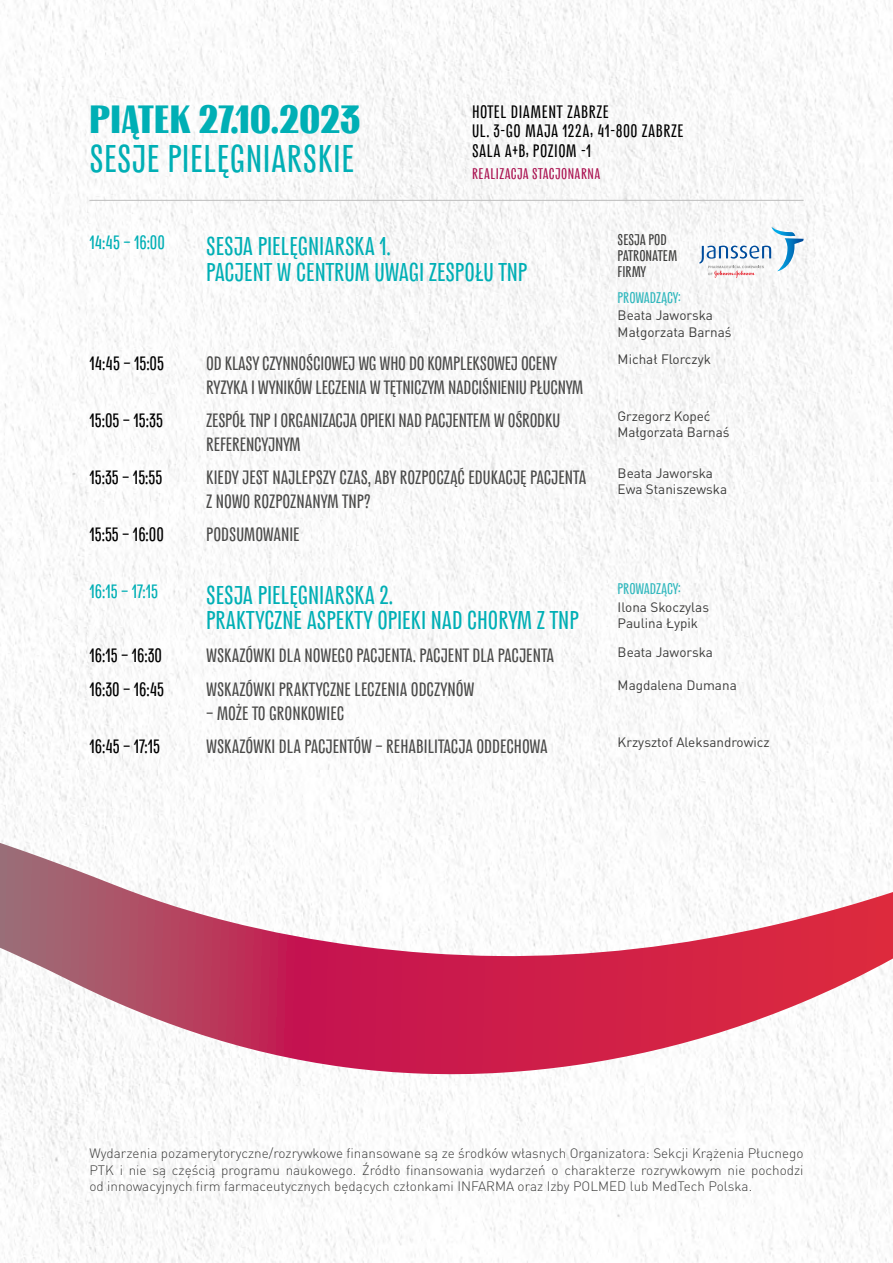
<style>
.page{position:relative;width:893px;height:1263px;background:#fff}
.page>*{position:absolute;margin:0;border:0;box-sizing:border-box;transform-origin:0 0}
.t1{font:45px "Huta";letter-spacing:.01em;color:#00afb5}
.t2{font:700 45px "Huta";letter-spacing:.01em;color:#00afb5}
.t3{font:30px/25.5px "Huta";color:#00afb5}
.t4{font:22.5px/24px "Huta";letter-spacing:-.01em;color:#4a4a49}
.t5{font:22.5px "Huta";color:#000}
.t6{font:22.5px "Huta";color:#00afb5}
.t7{font:21px/19.5px "Huta";letter-spacing:.025em;color:#000}
.t8{font:18px/15.8px "Huta";color:#3c3c3b}
.t9{font:18px "Huta";letter-spacing:-.01em;color:#2fb7bd}
.t10{font:300 18px "Huta";letter-spacing:.025em;color:#a90d4d}
.t11{font:300 13.5px/16.2px "DIN Pro";color:#3c3c3b;text-align:justify}
.t12{font:13.5px/16.2px "DIN Pro";color:#3c3c3b}
</style>
<div class="page">
<img style="left:0;top:0;width:893px;height:1263px">
<hr style="left:89px;top:200px;width:714px;height:1px;background:#bcbcbc">
<svg style="left:699px;top:227px;width:104px;height:51px"></svg>
<svg style="left:0;top:843px;width:893px;height:231px"></svg>
<h1 class="t2" style="left:89px;top:97px;width:272px">PIĄTEK 27.10.2023</h1>
<h1 class="t1" style="left:89px;top:138px;width:267px">SESJE PIELĘGNIARSKIE</h1>
<p class="t7" style="left:472px;top:102px;width:213px">HOTEL DIAMENT ZABRZE<br>UL. 3-GO MAJA 122A, 41-800 ZABRZE<br>SALA A+B, POZIOM -1</p>
<p class="t10" style="left:472px;top:165px;width:130px">REALIZACJA STACJONARNA</p>
<p class="t6" style="left:89px;top:232px;width:77px">14:45 – 16:00</p>
<h2 class="t3" style="left:206px;top:234px;width:323px">SESJA PIELĘGNIARSKA 1.<br>PACJENT W CENTRUM UWAGI ZESPOŁU TNP</h2>
<p class="t8" style="left:618px;top:232px;width:61px">SESJA POD<br>PATRONATEM<br>FIRMY</p>
<p class="t9" style="left:618px;top:289px;width:65px">PROWADZĄCY:</p>
<p class="t12" style="left:618px;top:307px;width:115px">Beata Jaworska<br>Małgorzata Barnaś</p>
<p class="t5" style="left:89px;top:353px;width:76px">14:45 – 15:05</p>
<p class="t4" style="left:206px;top:351px;width:379px">OD KLASY CZYNNOŚCIOWEJ WG WHO DO KOMPLEKSOWEJ OCENY<br>RYZYKA I WYNIKÓW LECZENIA W TĘTNICZYM NADCIŚNIENIU PŁUCNYM</p>
<p class="t12" style="left:618px;top:350px;width:95px">Michał Florczyk</p>
<p class="t5" style="left:89px;top:410px;width:75px">15:05 – 15:35</p>
<p class="t4" style="left:206px;top:408px;width:355px">ZESPÓŁ TNP I ORGANIZACJA OPIEKI NAD PACJENTEM W OŚRODKU<br>REFERENCYJNYM</p>
<p class="t12" style="left:618px;top:407px;width:113px">Grzegorz Kopeć<br>Małgorzata Barnaś</p>
<p class="t5" style="left:89px;top:467px;width:74px">15:35 – 15:55</p>
<p class="t4" style="left:206px;top:465px;width:382px">KIEDY JEST NAJLEPSZY CZAS, ABY ROZPOCZĄĆ EDUKACJĘ PACJENTA<br>Z NOWO ROZPOZNANYM TNP?</p>
<p class="t12" style="left:618px;top:464px;width:111px">Beata Jaworska<br>Ewa Staniszewska</p>
<p class="t5" style="left:89px;top:524px;width:76px">15:55 – 16:00</p>
<p class="t4" style="left:206px;top:522px;width:95px">PODSUMOWANIE</p>
<p class="t6" style="left:89px;top:581px;width:70px">16:15 – 17:15</p>
<h2 class="t3" style="left:206px;top:582px;width:374px">SESJA PIELĘGNIARSKA 2.<br>PRAKTYCZNE ASPEKTY OPIEKI NAD CHORYM Z TNP</h2>
<p class="t9" style="left:618px;top:580px;width:65px">PROWADZĄCY:</p>
<p class="t12" style="left:618px;top:598px;width:93px">Ilona Skoczylas<br>Paulina Łypik</p>
<p class="t5" style="left:89px;top:645px;width:74px">16:15 – 16:30</p>
<p class="t4" style="left:206px;top:644px;width:350px">WSKAZÓWKI DLA NOWEGO PACJENTA. PACJENT DLA PACJENTA</p>
<p class="t12" style="left:618px;top:643px;width:97px">Beata Jaworska</p>
<p class="t5" style="left:89px;top:678px;width:76px">16:30 – 16:45</p>
<p class="t4" style="left:206px;top:677px;width:270px">WSKAZÓWKI PRAKTYCZNE LECZENIA ODCZYNÓW</p>
<p class="t4" style="left:206px;top:701px;width:140px">– MOŻE TO GRONKOWIEC</p>
<p class="t12" style="left:618px;top:676px;width:121px">Magdalena Dumana</p>
<p class="t5" style="left:89px;top:735px;width:72px">16:45 – 17:15</p>
<p class="t4" style="left:206px;top:734px;width:343px">WSKAZÓWKI DLA PACJENTÓW – REHABILITACJA ODDECHOWA</p>
<p class="t12" style="left:618px;top:733px;width:154px">Krzysztof Aleksandrowicz</p>
<p class="t11" style="left:89px;top:1145px;width:716px">Wydarzenia pozamerytoryczne/rozrywkowe finansowane są ze środków własnych Organizatora: Sekcji Krążenia Płucnego PTK i nie są częścią programu naukowego. Źródło finansowania wydarzeń o charakterze rozrywkowym nie pochodzi od innowacyjnych firm farmaceutycznych będących członkami INFARMA oraz Izby POLMED lub MedTech Polska.</p>
</div>
